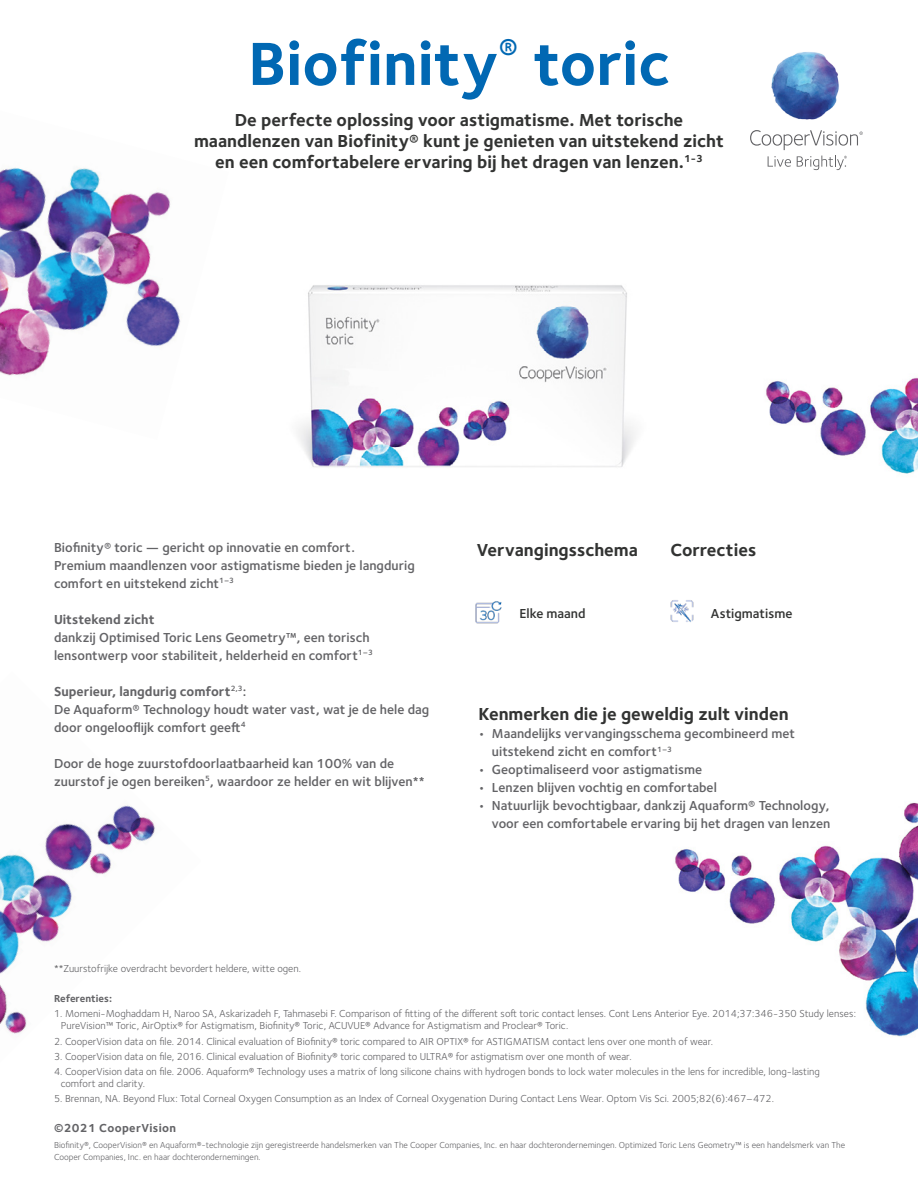
<style>
.page{position:relative;width:918px;height:1188px;background:#fff}
.page>*{position:absolute;margin:0;border:0;box-sizing:border-box;transform-origin:0 0}
.t1{font:700 63px "Foundry Sterling OT3";color:#0168b3}
.Header_B{font:700 18px/21px "Foundry Sterling OT3";color:#323332;text-align:center}
.Header_C{font:700 18px "Foundry Sterling";color:#323332}
.body{font:600 13.5px/18px "Foundry Sterling";color:#636366}
.body-2{font:700 13.5px "Foundry Sterling";color:#636366}
.icon_labels{font:600 13.5px "Foundry Sterling";color:#323332}
.t2{font:700 12px "Foundry Sterling OT3";letter-spacing:.03em;color:#636366}
.references{font:10.5px/12px "Foundry Sterling";color:#636366}
.references-2{font:700 10.5px "Foundry Sterling";color:#636366}
.trademark_note{font:9px/12px "Foundry Sterling";color:#636366}
.s1{font-weight:600}
</style>
<div class="page">
<img style="left:0;top:167px;width:181px;height:209px">
<img style="left:675px;top:802px;width:243px;height:235px">
<img style="left:766px;top:377px;width:152px;height:97px">
<img style="left:0;top:805px;width:155px;height:229px">
<img style="left:298px;top:285px;width:337px;height:184px">
<img style="left:771px;top:52px;width:68px;height:68px">
<svg style="left:768px;top:156px;width:23px;height:11px"></svg>
<svg style="left:750px;top:130px;width:113px;height:20px"></svg>
<svg style="left:797px;top:156px;width:50px;height:14px"></svg>
<img style="left:475px;top:601px;width:27px;height:23px">
<img style="left:670px;top:600px;width:24px;height:22px">
<p class="t1" style="left:248px;top:14px;width:423px">Biofinity<sup>®</sup> toric</p>
<p class="Header_B" style="left:194px;top:109px;width:531px">De perfecte oplossing voor astigmatisme. Met torische maandlenzen van Biofinity® kunt je genieten van uitstekend zicht en een comfortabelere ervaring bij het dragen van lenzen.<sup>1-3</sup></p>
<p class="body" style="left:54px;top:539px;width:302px">Biofinity® toric — gericht op innovatie en comfort.</p>
<p class="body" style="left:54px;top:557px;width:362px">Premium maandlenzen voor astigmatisme bieden je langdurig comfort en uitstekend zicht<sup>1–3</sup></p>
<p class="body-2" style="left:54px;top:611px;width:102px">Uitstekend zicht</p>
<p class="body" style="left:54px;top:629px;width:321px">dankzij Optimised Toric Lens Geometry™, een torisch lensontwerp voor stabiliteit, helderheid en comfort<sup>1–3</sup></p>
<p class="body-2" style="left:54px;top:683px;width:194px">Superieur, langdurig comfort<sup>2,3</sup><span class="s1">:</span></p>
<p class="body" style="left:54px;top:701px;width:377px">De Aquaform® Technology houdt water vast, wat je de hele dag door ongelooflijk comfort geeft<sup>4</sup></p>
<p class="body" style="left:54px;top:755px;width:372px">Door de hoge zuurstofdoorlaatbaarheid kan 100% van de zuurstof je ogen bereiken<sup>5</sup>, waardoor ze helder en wit blijven**</p>
<p class="Header_C" style="left:477px;top:539px;width:163px">Vervangingsschema</p>
<p class="Header_C" style="left:671px;top:539px;width:87px">Correcties</p>
<p class="icon_labels" style="left:519px;top:605px;width:68px">Elke maand</p>
<p class="icon_labels" style="left:711px;top:605px;width:83px">Astigmatisme</p>
<p class="Header_C" style="left:478px;top:704px;width:312px">Kenmerken die je geweldig zult vinden</p>
<p class="body" style="left:492px;top:725px;width:305px;text-indent:-14px">• Maandelijks vervangingsschema gecombineerd met uitstekend zicht en comfort<sup>1–3</sup></p>
<p class="body" style="left:478px;top:761px;width:225px">• Geoptimaliseerd voor astigmatisme</p>
<p class="body" style="left:478px;top:779px;width:240px">• Lenzen blijven vochtig en comfortabel</p>
<p class="body" style="left:478px;top:797px;width:354px;text-align:right">• Natuurlijk bevochtigbaar, dankzij Aquaform® Technology, voor een comfortabele ervaring bij het dragen van lenzen</p>
<p class="references" style="left:54px;top:962px;width:249px">**Zuurstofrijke overdracht bevordert heldere, witte ogen.</p>
<p class="references-2" style="left:54px;top:992px;width:60px">Referenties:</p>
<p class="references" style="left:61px;top:1008px;width:797px;text-indent:-7px">1. Momeni-Moghaddam H, Naroo SA, Askarizadeh F, Tahmasebi F. Comparison of fitting of the different soft toric contact lenses. Cont Lens Anterior Eye. 2014;37:346-350 Study lenses:<br>PureVision™ Toric, AirOptix® for Astigmatism, Biofinity® Toric, ACUVUE® Advance for Astigmatism and Proclear® Toric.</p>
<p class="references" style="left:54px;top:1035px;width:661px">2. CooperVision data on file. 2014. Clinical evaluation of Biofinity® toric compared to AIR OPTIX® for ASTIGMATISM contact lens over one month of wear.</p>
<p class="references" style="left:54px;top:1050px;width:579px">3. CooperVision data on file, 2016. Clinical evaluation of Biofinity® toric compared to ULTRA® for astigmatism over one month of wear.</p>
<p class="references" style="left:61px;top:1066px;width:761px;text-indent:-7px">4. CooperVision data on file. 2006. Aquaform® Technology uses a matrix of long silicone chains with hydrogen bonds to lock water molecules in the lens for incredible, long-lasting comfort and clarity.</p>
<p class="references" style="left:54px;top:1093px;width:722px">5. Brennan, NA. Beyond Flux: Total Corneal Oxygen Consumption as an Index of Corneal Oxygenation During Contact Lens Wear. Optom Vis Sci. 2005;82(6):467–472.</p>
<p class="t2" style="left:54px;top:1119px;width:124px">©2021 CooperVision</p>
<p class="trademark_note" style="left:54px;top:1139px;width:793px">Biofinity®, CooperVision® en Aquaform®-technologie zijn geregistreerde handelsmerken van The Cooper Companies, Inc. en haar dochterondernemingen. Optimized Toric Lens Geometry™ is een handelsmerk van The<br>Cooper Companies, Inc. en haar dochterondernemingen.</p>
</div>
